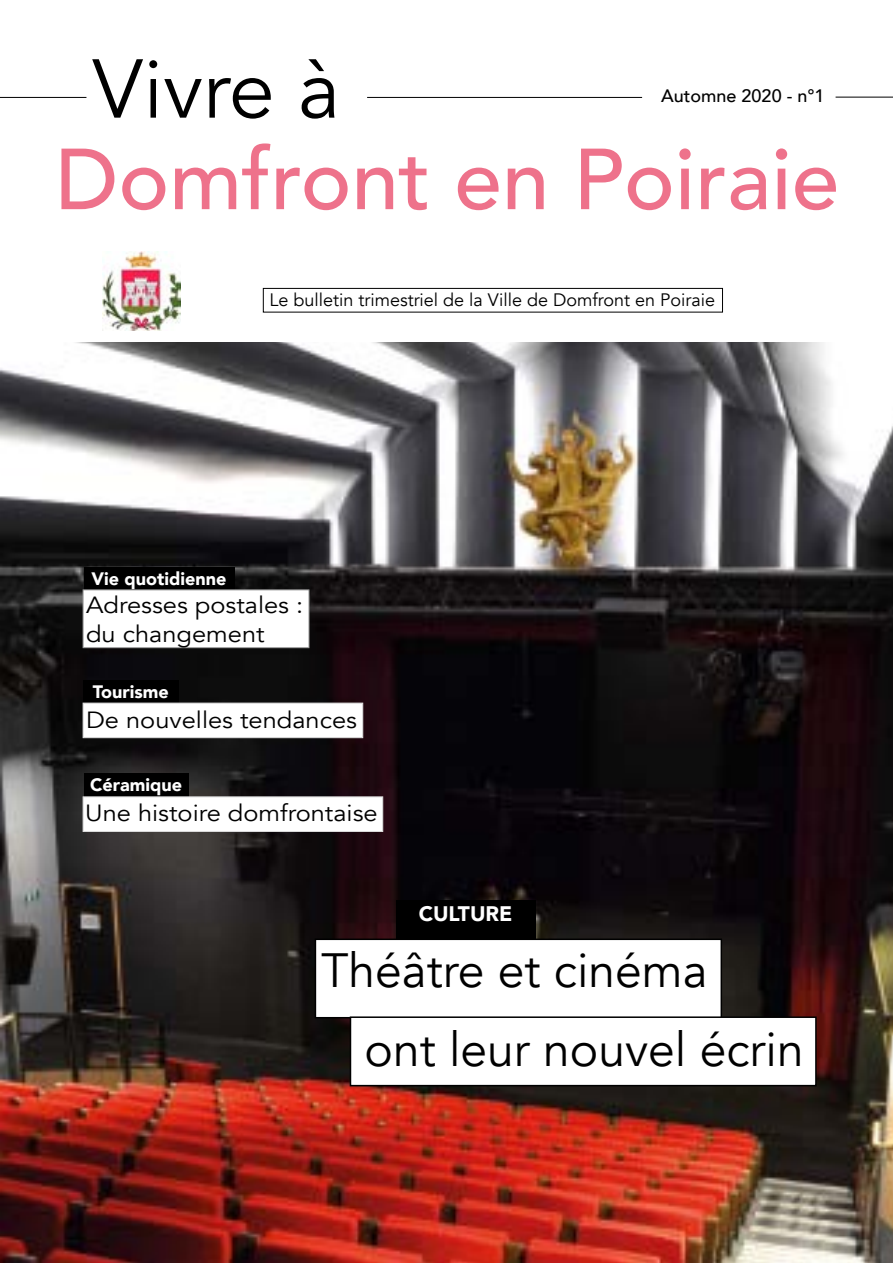
<style>
.page{position:relative;width:893px;height:1263px;background:#fff}
.page>*{position:absolute;margin:0;border:0;box-sizing:border-box;transform-origin:0 0}
.t1{font:500 85.5px "Avenir";color:#ee728b}
.t2{font:82.5px "Avenir";color:#000}
.t3{font:48px "Avenir";color:#000}
.t4{font:23.4px/28px "Avenir";color:#000;scale:1.09 1}
.t5{font:900 21px "Avenir";color:#fff}
.t6{font:18px "Avenir";color:#000}
.t7{font:900 18px "Avenir";color:#fff}
.t8{font:500 18px "Avenir";color:#000}
</style>
<div class="page">
<img style="left:0;top:342px;width:893px;height:921px">
<div style="left:263px;top:288px;width:460px;height:24px;border:1px solid #000"></div>
<img style="left:102px;top:252px;width:79px;height:78px">
<hr style="left:367px;top:97px;width:275px;height:1px;background:#000">
<hr style="left:0;top:97px;width:86px;height:1px;background:#000">
<div style="left:315px;top:939px;width:406px;height:79px;background:#fff"></div>
<div style="left:315px;top:938px;width:407px;height:80px;border:2px solid #000"></div>
<div style="left:350px;top:1017px;width:466px;height:68px;background:#fff"></div>
<div style="left:350px;top:1016px;width:467px;height:70px;border:2px solid #000"></div>
<div style="left:396px;top:900px;width:139px;height:38px;background:#000"></div>
<div style="left:84px;top:567px;width:150px;height:22px;background:#000"></div>
<div style="left:83px;top:589px;width:226px;height:59px;background:#fff;border:1px solid #a1a1a1"></div>
<div style="left:83px;top:680px;width:96px;height:23px;background:#000"></div>
<div style="left:83px;top:703px;width:280px;height:35px;background:#fff;border:1px solid #dcdcdc"></div>
<div style="left:84px;top:773px;width:105px;height:24px;background:#000"></div>
<div style="left:83px;top:796px;width:300px;height:36px;background:#fff;border:1px solid #dcdcdc"></div>
<hr style="left:836px;top:97px;width:57px;height:1px;background:#000">
<h2 class="t2" style="left:92px;top:40px;width:249px">Vivre à</h2>
<h1 class="t1" style="left:55px;top:105px;width:786px">Domfront en Poiraie</h1>
<p class="t8" style="left:661px;top:80px;width:165px">Automne 2020 - n°1</p>
<p class="t6" style="left:269px;top:289px;width:447px">Le bulletin trimestriel de la Ville de Domfront en Poiraie</p>
<p class="t7" style="left:91px;top:564px;width:137px">Vie quotidienne</p>
<p class="t4" style="left:86px;top:592px;width:201px">Adresses postales : du changement</p>
<p class="t7" style="left:93px;top:676px;width:77px">Tourisme</p>
<p class="t4" style="left:86px;top:706px;width:250px">De nouvelles tendances</p>
<p class="t7" style="left:90px;top:769px;width:93px">Céramique</p>
<p class="t4" style="left:85px;top:799px;width:270px">Une histoire domfrontaise</p>
<p class="t5" style="left:419px;top:896px;width:95px">CULTURE</p>
<h3 class="t3" style="left:321px;top:941px;width:388px">Théâtre et cinéma</h3>
<h3 class="t3" style="left:365px;top:1021px;width:441px">ont leur nouvel écrin</h3>
</div>
